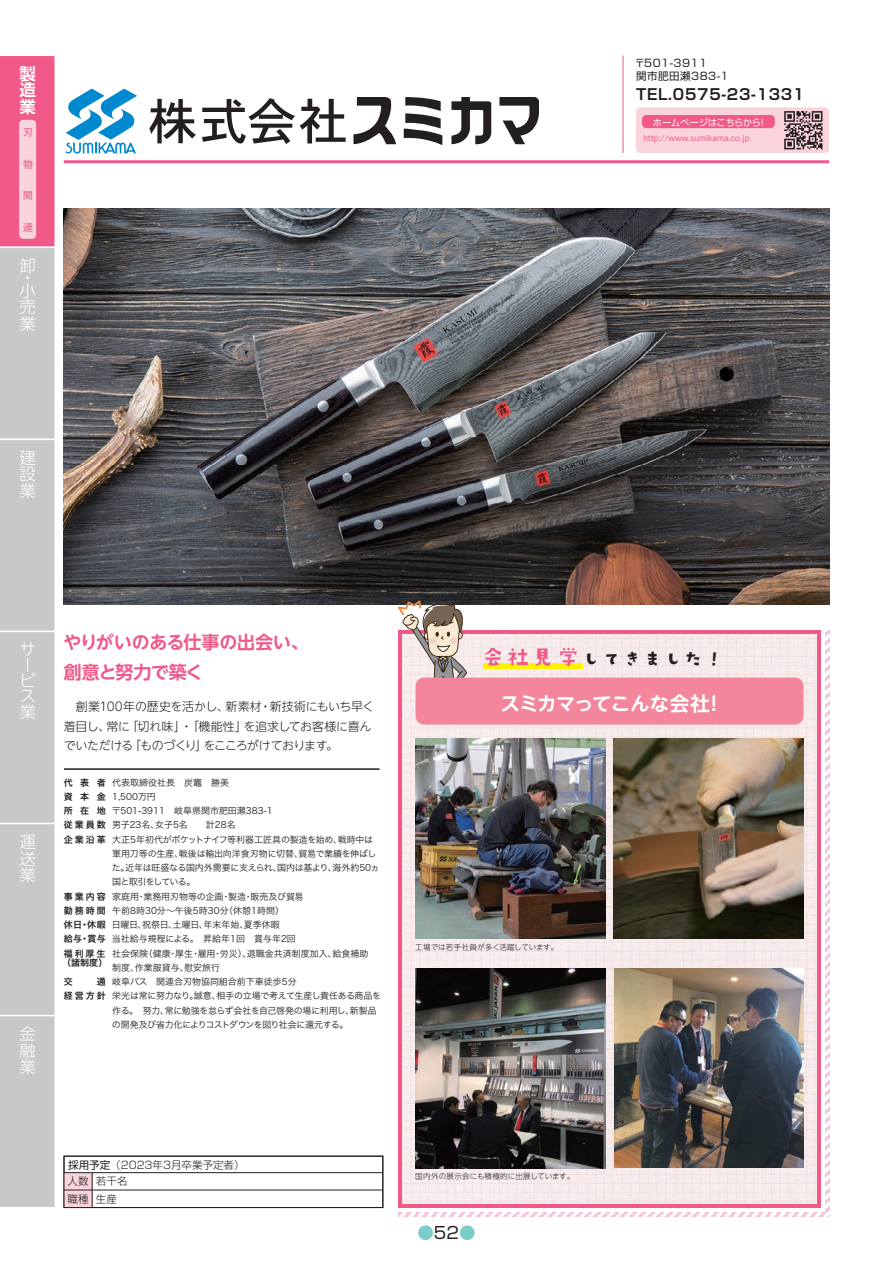
<style>
.page{position:relative;width:893px;height:1263px;background:#fff}
.page>*{position:absolute;margin:0;border:0;box-sizing:border-box;transform-origin:0 0}
.t1{font:700 19.5px "UD Shin Go NT Pro De";letter-spacing:-.035em;color:#fff}
.t2{font:19.5px "TA kirigirisu";letter-spacing:.05em;color:#231f20}
.t3{font:700 18px/30px "UD Shin Go NT Pro De";letter-spacing:-.015em;color:#f05988}
.t4{font:300 16.5px/16.5px "UD Shin Go NT Pro";color:#fff}
.t5{font:16.5px "Shin Go Pro";color:#7accc8}
.t6{font:700 16.5px/16.5px "UD Shin Go NT Pro De";color:#fff;text-align:justify}
.t7{font:700 15px "Shin Go Pro De";letter-spacing:.05em;color:#231f20}
.t8{font:300 12px/19.5px "UD Shin Go NT Pro";letter-spacing:-.025em;color:#231f20}
.t9{font:300 10.5px/17px "Shin Go Pro";color:#231f20}
.t10{font:10.5px/13.5px "Shin Go Pro";letter-spacing:.05em;color:#231f20}
.t11{font:9.75px "UD Shin Go NT Pro";color:#f05988}
.t12{font:9px/14.2px "Hira Kaku Pro W3";color:#231f20}
.t13{font:9px/14.2px "Hira Kaku Pro W6";letter-spacing:.21em;color:#231f20;text-align:justify}
.t14{font:9px "Shin Go Pro";letter-spacing:.01em;color:#fff}
.t15{font:300 7.5px "UD Shin Go NT Pro";letter-spacing:.015em;color:#231f20}
.t16{font:7.5px "UD Shin Go NT Pro";color:#f05988}
.s1{font-size:24px;color:#f05988}
.s2{font-weight:400}
.s3{color:#231f20}
</style>
<div class="page">
<svg style="left:0;top:56px;width:55px;height:1151px;background:#cdb9c1"></svg>
<div style="left:19px;top:120px;width:17px;height:119px;background:#fad4db;border-radius:4px"></div>
<svg style="left:398px;top:630px;width:423px;height:578px;background:#f17198"></svg>
<img style="left:403px;top:634px;width:413px;height:569px">
<div style="left:483px;top:663px;width:99px;height:6px;background:#fff101"></div>
<img style="left:64px;top:209px;width:765px;height:396px">
<svg style="left:398px;top:600px;width:69px;height:93px;background:#c3afaa"></svg>
<div style="left:636px;top:108px;width:193px;height:45px;background:#fad4db;border-radius:4px"></div>
<div style="left:642px;top:115px;width:133px;height:13px;background:#f05988;border-radius:4px"></div>
<hr style="left:64px;top:160px;width:765px;height:3px;background:#f05988">
<hr style="left:623px;top:55px;width:1px;height:98px;background:#f05988">
<div style="left:415px;top:678px;width:388px;height:47px;background:#f3869a;border-radius:9px"></div>
<hr style="left:64px;top:768px;width:316px;height:2px;background:#231f20">
<svg style="left:784px;top:111px;width:38px;height:38px"></svg>
<img style="left:415px;top:739px;width:190px;height:200px">
<img style="left:614px;top:739px;width:190px;height:200px">
<img style="left:614px;top:968px;width:190px;height:200px">
<img style="left:415px;top:968px;width:190px;height:200px">
<svg style="left:65px;top:89px;width:72px;height:65px"></svg>
<svg style="left:353px;top:97px;width:43px;height:47px"></svg>
<svg style="left:404px;top:97px;width:38px;height:48px"></svg>
<svg style="left:451px;top:97px;width:40px;height:48px"></svg>
<svg style="left:499px;top:97px;width:40px;height:47px"></svg>
<svg style="left:149px;top:99px;width:47px;height:44px"></svg>
<svg style="left:202px;top:98px;width:144px;height:46px"></svg>
<div style="left:64px;top:1173px;width:28px;height:34px;background:#fad4db"></div>
<div style="left:64px;top:1156px;width:319px;height:52px;border:1px solid #231f20"></div>
<hr style="left:64px;top:1172px;width:319px;height:1px;background:#231f20">
<hr style="left:64px;top:1190px;width:319px;height:1px;background:#231f20">
<hr style="left:92px;top:1173px;width:1px;height:34px;background:#231f20">
<h3 class="t6" style="left:19px;top:65px;width:18px">製造業</h3>
<p class="t11" style="left:23px;top:124px;width:10px">刃</p>
<p class="t11" style="left:23px;top:156px;width:11px">物</p>
<p class="t11" style="left:23px;top:188px;width:11px">関</p>
<p class="t11" style="left:23px;top:220px;width:11px">連</p>
<h3 class="t4" style="left:19px;top:259px;width:17px;line-height:12.3px">卸・小</h3>
<h3 class="t4" style="left:19px;top:298px;width:17px">売業</h3>
<h3 class="t4" style="left:19px;top:449px;width:17px;text-align:justify">建設業</h3>
<p class="t10" style="left:635px;top:55px;width:95px">〒501-3911<br>関市肥田瀬383-1</p>
<h3 class="t7" style="left:636px;top:82px;width:170px">TEL.0575-23-1331</h3>
<p class="t14" style="left:653px;top:115px;width:115px">ホームページはこちらから！</p>
<p class="t16" style="left:644px;top:132px;width:108px">http://www.sumikama.co.jp</p>
<h3 class="t4" style="left:19px;top:641px;width:18px;line-height:15.6px">サービス業</h3>
<h3 class="t4" style="left:19px;top:833px;width:18px;text-align:justify">運送業</h3>
<h3 class="t4" style="left:19px;top:1025px;width:18px;text-align:justify">金融業</h3>
<h2 class="t3" style="left:64px;top:627px;width:247px">やりがいのある仕事の出会い、創意と努力で築く</h2>
<h3 class="t8" style="left:64px;top:697px;width:312px">　創業100年の歴史を活かし、新素材・新技術にもいち早く着目し、常に「切れ味」・「機能性」を追求してお客様に喜んでいただける「ものづくり」をこころがけております。</h3>
<h1 class="t1" style="left:501px;top:687px;width:224px">スミカマってこんな会社！</h1>
<p class="t13" style="left:64px;top:775px;width:43px">代表者資本金所在地従業員数企業沿革</p>
<h1 class="t2" style="left:481px;top:649px;width:245px"><span class="s1">会社見学</span>してきました！</h1>
<p class="t12" style="left:112px;top:774px;width:271px">代表取締役社長　炭竈　勝美<br>1,500万円<br>〒501-3911　岐阜県関市肥田瀬383-1<br>男子23名、女子5名　　計28名<br>大正5年初代がポケットナイフ等利器工匠具の製造を始め、戦時中は軍用刀等の生産、戦後は輸出向洋食刃物に切替、貿易で業績を伸ばした。近年は旺盛なる国内外需要に支えられ、国内は基より、海外約50ヵ国と取引をしている。<br>家庭用・業務用刃物等の企画・製造・販売及び貿易<br>午前8時30分～午後5時30分（休憩1時間）<br>日曜日、祝祭日、土曜日、年末年始、夏季休暇<br>当社給与規程による。　昇給年1回　賞与年2回<br>社会保険（健康・厚生・雇用・労災）、退職金共済制度加入、給食補助<br>制度、作業服貸与、慰安旅行<br>岐阜バス　関連合刃物協同組合前下車徒歩5分<br>栄光は常に努力なり。誠意、相手の立場で考えて生産し責任ある商品を作る。　努力、常に勉強を怠らず会社を自己啓発の場に利用し、新製品の開発及び省力化によりコストダウンを図り社会に還元する。</p>
<p class="t13" style="left:64px;top:889px;width:43px">事業内容勤務時間休日・休暇給与・賞与福利厚生</p>
<p class="t13" style="left:62px;top:952px;width:46px;line-height:19.5px">（諸制度）交</p>
<p class="t15" style="left:415px;top:941px;width:144px">工場では若手社員が多く活躍しています。</p>
<p class="t13" style="left:64px;top:974px;width:43px;text-align:right">通<br>経営方針</p>
<p class="t9" style="left:68px;top:1155px;width:179px"><span class="s2">採用予定</span>（2023年3月卒業予定者）人数<br>職種</p>
<p class="t9" style="left:96px;top:1171px;width:33px">若干名生産</p>
<p class="t15" style="left:415px;top:1170px;width:161px">国内外の展示会にも積極的に出展しています。</p>
<h3 class="t5" style="left:417px;top:1219px;width:60px">●<span class="s3">52</span>●</h3>
</div>
